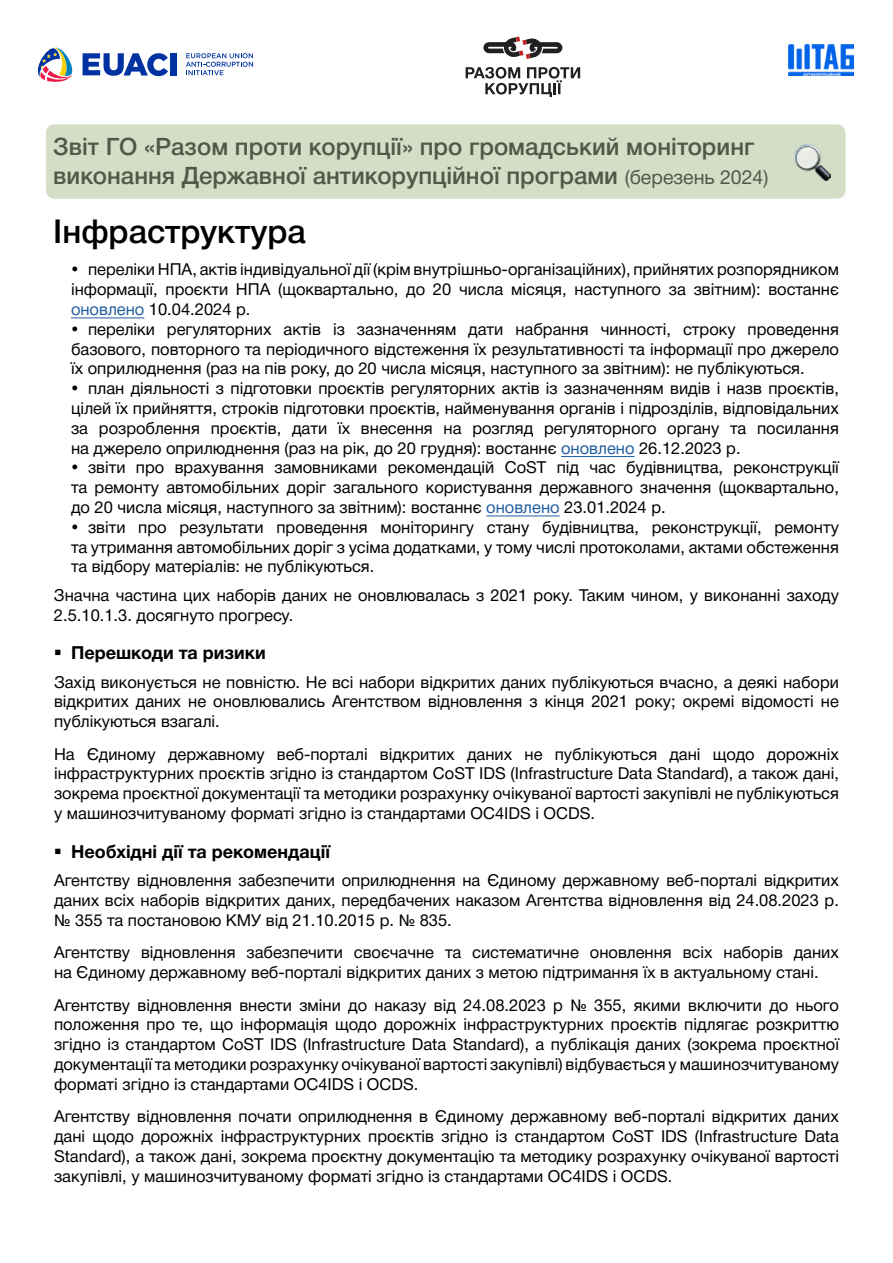
<style>
.page{position:relative;width:893px;height:1263px;background:#fff}
.page>*{position:absolute;margin:0;border:0;box-sizing:border-box;transform-origin:0 0}
.t1{font:500 33px "Helvetica Neue Cyr";color:#000}
.t2{font:500 24px/28.8px "Helvetica Neue Cyr";color:#525747}
.t3{font:700 18px "Helvetica Neue Cyr";color:#000}
.t4{font:16.5px/19.8px "Helvetica Neue Cyr";color:#000;text-align:justify}
.s1{font-weight:400;font-size:19.5px;color:#525748}
.s2{color:#215e9e}
</style>
<div class="page">
<div style="left:46px;top:124px;width:799px;height:75px;background:#d4dec7;border-radius:9px"></div>
<svg style="left:483px;top:36px;width:79px;height:23px"></svg>
<svg style="left:466px;top:67px;width:114px;height:30px"></svg>
<svg style="left:186px;top:53px;width:67px;height:22px"></svg>
<svg style="left:37px;top:47px;width:36px;height:35px"></svg>
<svg style="left:83px;top:53px;width:85px;height:23px"></svg>
<div style="left:170px;top:53px;width:6px;height:22px;background:#0033a1"></div>
<img style="left:789px;top:45px;width:65px;height:31px">
<img style="left:794px;top:144px;width:36px;height:36px">
<hr style="left:71px;top:317px;width:73px;height:1px;background:#215e9e">
<hr style="left:561px;top:456px;width:73px;height:1px;background:#215e9e">
<hr style="left:486px;top:515px;width:74px;height:1px;background:#215e9e">
<h2 class="t2" style="left:53px;top:133px;width:717px">Звіт ГО «Разом проти корупції» про громадський моніторинг виконання Державної антикорупційної програми <span class="s1">(березень 2024)</span></h2>
<h1 class="t1" style="left:53px;top:213px;width:254px">Інфраструктура</h1>
<p class="t4" style="left:71px;top:260px;width:769px;text-indent:17px">переліки НПА, актів індивідуальної дії (крім внутрішньо-організаційних), прийнятих розпорядником інформації, проєкти НПА (щоквартально, до 20 числа місяця, наступного за звітним): востаннє <span class="s2">оновлено</span> 10.04.2024 р.</p>
<p class="t4" style="left:71px;top:319px;width:769px;text-indent:17px">переліки регуляторних актів із зазначенням дати набрання чинності, строку проведення базового, повторного та періодичного відстеження їх результативності та інформації про джерело їх оприлюднення (раз на пів року, до 20 числа місяця, наступного за звітним): не публікуються.</p>
<p class="t4" style="left:71px;top:379px;width:769px;text-indent:17px">план діяльності з підготовки проєктів регуляторних актів із зазначенням видів і назв проєктів, цілей їх прийняття, строків підготовки проєктів, найменування органів і підрозділів, відповідальних за розроблення проєктів, дати їх внесення на розгляд регуляторного органу та посилання на джерело оприлюднення (раз на рік, до 20 грудня): востаннє <span class="s2">оновлено</span> 26.12.2023 р.</p>
<p class="t4" style="left:71px;top:458px;width:769px;text-indent:17px">звіти про врахування замовниками рекомендацій CoST під час будівництва, реконструкції та ремонту автомобільних доріг загального користування державного значення (щоквартально, до 20 числа місяця, наступного за звітним): востаннє <span class="s2">оновлено</span> 23.01.2024 р.</p>
<p class="t4" style="left:71px;top:517px;width:769px;text-indent:17px">звіти про результати проведення моніторингу стану будівництва, реконструкції, ремонту та утримання автомобільних доріг з усіма додатками, у тому числі протоколами, актами обстеження та відбору матеріалів: не публікуються.</p>
<p class="t4" style="left:54px;top:585px;width:786px">Значна частина цих наборів даних не оновлювалась з 2021 року. Таким чином, у виконанні заходу<br>2.5.10.1.3. досягнуто прогресу.</p>
<p class="t3" style="left:71px;top:643px;width:196px">Перешкоди та ризики</p>
<p class="t4" style="left:54px;top:672px;width:786px">Захід виконується не повністю. Не всі набори відкритих даних публікуються вчасно, а деякі набори відкритих даних не оновлювались Агентством відновлення з кінця 2021 року; окремі відомості не публікуються взагалі.</p>
<p class="t4" style="left:54px;top:744px;width:786px">На Єдиному державному веб-порталі відкритих даних не публікуються дані щодо дорожніх інфраструктурних проєктів згідно із стандартом CoST IDS (Infrastructure Data Standard), а також дані, зокрема проєктної документації та методики розрахунку очікуваної вартості закупівлі не публікуються у машинозчитуваному форматі згідно із стандартами OC4IDS і OCDS.</p>
<p class="t3" style="left:71px;top:841px;width:261px">Необхідні дії та рекомендації</p>
<p class="t4" style="left:54px;top:870px;width:786px">Агентству відновлення забезпечити оприлюднення на Єдиному державному веб-порталі відкритих даних всіх наборів відкритих даних, передбачених наказом Агентства відновлення від 24.08.2023 р. № 355 та постановою КМУ від 21.10.2015 р. № 835.</p>
<p class="t4" style="left:54px;top:942px;width:786px">Агентству відновлення забезпечити своєчачне та систематичне оновлення всіх наборів даних на Єдиному державному веб-порталі відкритих даних з метою підтримання їх в актуальному стані.</p>
<p class="t4" style="left:54px;top:995px;width:786px">Агентству відновлення внести зміни до наказу від 24.08.2023 р № 355, якими включити до нього положення про те, що інформація щодо дорожніх інфраструктурних проєктів підлягає розкриттю згідно із стандартом CoST IDS (Infrastructure Data Standard), а публікація даних (зокрема проєктної документації та методики розрахунку очікуваної вартості закупівлі) відбувається у машинозчитуваному форматі згідно із стандартами OC4IDS і OCDS.</p>
<p class="t4" style="left:54px;top:1107px;width:786px">Агентству відновлення почати оприлюднення в Єдиному державному веб-порталі відкритих даних дані щодо дорожніх інфраструктурних проєктів згідно із стандартом CoST IDS (Infrastructure Data Standard), а також дані, зокрема проєктну документацію та методику розрахунку очікуваної вартості закупівлі, у машинозчитуваному форматі згідно із стандартами OC4IDS і OCDS.</p>
</div>
